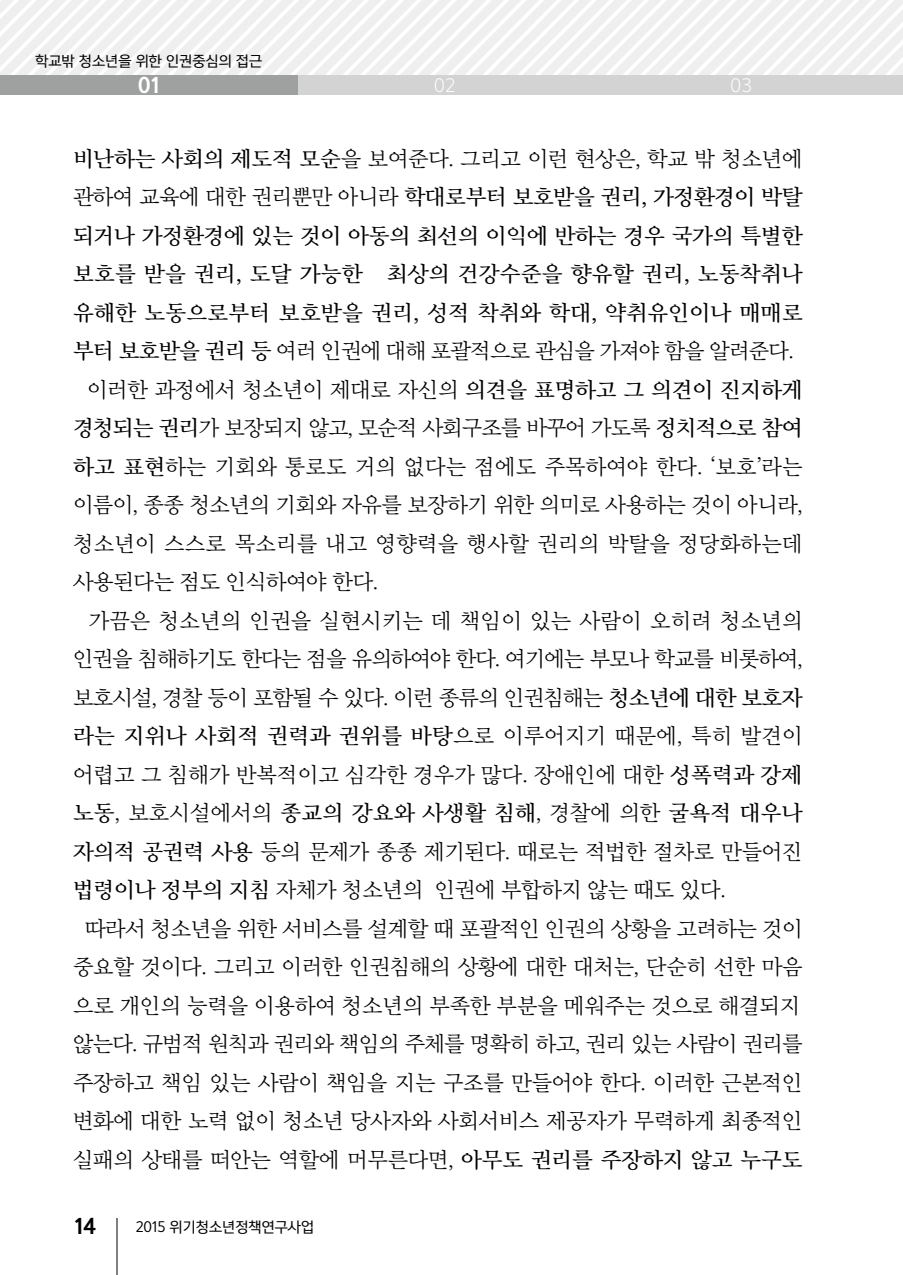
<style>
.page{position:relative;width:903px;height:1275px;background:#fff}
.page>*{position:absolute;margin:0;border:0;box-sizing:border-box;transform-origin:0 0}
.t1{font:21px "Yoon Myungjo Pro 730";color:#000}
.t2{font:21px/38.5px "Yoon Myungjo Pro 740";letter-spacing:.02em;color:#000;text-align:justify}
.t3{font:21px "Yoon Myungjo Pro 730";letter-spacing:-.02em;color:#000}
.t4{font:21px "Yoon Myungjo Pro 730";letter-spacing:.02em;color:#000}
.t5{font:21px "Yoon Myungjo Pro 730";letter-spacing:-.03em;color:#000}
.t6{font:21px "Yoon Myungjo Pro 730";letter-spacing:.025em;color:#000}
.t7{font:19.25px "Yoon Gothic Pro 730";color:#fff}
.t8{font:19.25px "Yoon Gothic Pro 780";color:#000}
.t9{font:19.25px "Yoon Gothic Pro 780";color:#fff}
.t10{font:14px "Yoon Gothic Pro 750";color:#000}
.s1{font-family:"Yoon Myungjo Pro 740"}
.s2{font-family:"Yoon Myungjo Pro 730"}
</style>
<div class="page">
<svg style="left:0;top:0;width:903px;height:75px"></svg>
<hr style="left:117px;top:1218px;width:1px;height:57px;background:#000">
<div style="left:0;top:75px;width:903px;height:20px;background:#d3d3d4"></div>
<div style="left:0;top:75px;width:298px;height:20px;background:#9fa0a0"></div>
<p class="t10" style="left:35px;top:52px;width:228px">학교밖 청소년을 위한 인권중심의 접근</p>
<p class="t9" style="left:138px;top:71px;width:23px">01</p>
<p class="t7" style="left:434px;top:73px;width:23px">02</p>
<p class="t7" style="left:730px;top:73px;width:23px">03</p>
<p class="t1" style="left:73px;top:146px;width:731px"><span class="s1">비난하는 사회의 제도적 모순</span>을 보여준다. 그리고 이런 현상은, 학교 밖 청소년에</p>
<p class="t2" style="left:73px;top:177px;width:731px"><span class="s2">관하여 교육에 대한 권리뿐만 아니라</span> 학대로부터 보호받을 권리, 가정환경이 박탈 되거나 가정환경에 있는 것이 아동의 최선의 이익에 반하는 경우 국가의 특별한 보호를 받을 권리, 도달 가능한 최상의 건강수준을 향유할 권리, 노동착취나 유해한 노동으로부터 보호받을 권리, 성적 착취와 학대, 약취유인이나 매매로</p>
<p class="t3" style="left:73px;top:338px;width:722px"><span class="s1">부터 보호받을 권리 등</span> 여러 인권에 대해 포괄적으로 관심을 가져야 함을 알려준다.</p>
<p class="t1" style="left:87px;top:377px;width:717px">이러한 과정에서 청소년이 제대로 자신의 <span class="s1">의견을 표명하고 그 의견이 진지하게</span></p>
<p class="t5" style="left:73px;top:415px;width:731px"><span class="s1">경청되는 권리</span>가 보장되지 않고, 모순적 사회구조를 바꾸어 가도록 <span class="s1">정치적으로 참여</span></p>
<p class="t4" style="left:73px;top:453px;width:731px"><span class="s1">하고 표현</span>하는 기회와 통로도 거의 없다는 점에도 주목하여야 한다. ‘보호’라는</p>
<p class="t1" style="left:73px;top:492px;width:731px">이름이, 종종 청소년의 기회와 자유를 보장하기 위한 의미로 사용하는 것이 아니라,</p>
<p class="t6" style="left:73px;top:530px;width:731px">청소년이 스스로 목소리를 내고 영향력을 행사할 권리의 박탈을 정당화하는데</p>
<p class="t1" style="left:73px;top:569px;width:306px">사용된다는 점도 인식하여야 한다.</p>
<p class="t4" style="left:89px;top:607px;width:715px">가끔은 청소년의 인권을 실현시키는 데 책임이 있는 사람이 오히려 청소년의</p>
<p class="t5" style="left:73px;top:646px;width:731px">인권을 침해하기도 한다는 점을 유의하여야 한다. 여기에는 부모나 학교를 비롯하여,</p>
<p class="t3" style="left:73px;top:684px;width:731px">보호시설, 경찰 등이 포함될 수 있다. 이런 종류의 인권침해는 <span class="s1">청소년에 대한 보호자</span></p>
<p class="t2" style="left:73px;top:716px;width:731px">라는 지위나 사회적 권력과 권위를 바탕<span class="s2">으로 이루어지기 때문에, 특히 발견이</span></p>
<p class="t4" style="left:73px;top:761px;width:730px">어렵고 그 침해가 반복적이고 심각한 경우가 많다. 장애인에 대한 <span class="s1">성폭력과 강제</span></p>
<p class="t2" style="left:73px;top:793px;width:731px">노동<span class="s2">, 보호시설에서의</span> 종교의 강요와 사생활 침해<span class="s2">, 경찰에 의한</span> 굴욕적 대우나</p>
<p class="t1" style="left:73px;top:838px;width:731px"><span class="s1">자의적 공권력 사용</span> 등의 문제가 종종 제기된다. 때로는 적법한 절차로 만들어진</p>
<p class="t1" style="left:73px;top:877px;width:654px"><span class="s1">법령이나 정부의 지침</span> 자체가 청소년의 인권에 부합하지 않는 때도 있다.</p>
<p class="t1" style="left:85px;top:915px;width:719px">따라서 청소년을 위한 서비스를 설계할 때 포괄적인 인권의 상황을 고려하는 것이</p>
<p class="t1" style="left:73px;top:954px;width:731px">중요할 것이다. 그리고 이러한 인권침해의 상황에 대한 대처는, 단순히 선한 마음</p>
<p class="t1" style="left:73px;top:992px;width:728px">으로 개인의 능력을 이용하여 청소년의 부족한 부분을 메워주는 것으로 해결되지</p>
<p class="t3" style="left:73px;top:1031px;width:731px">않는다. 규범적 원칙과 권리와 책임의 주체를 명확히 하고, 권리 있는 사람이 권리를</p>
<p class="t1" style="left:73px;top:1069px;width:731px">주장하고 책임 있는 사람이 책임을 지는 구조를 만들어야 한다. 이러한 근본적인</p>
<p class="t1" style="left:73px;top:1108px;width:731px">변화에 대한 노력 없이 청소년 당사자와 사회서비스 제공자가 무력하게 최종적인</p>
<p class="t1" style="left:73px;top:1146px;width:731px">실패의 상태를 떠안는 역할에 머무른다면, <span class="s1">아무도 권리를 주장하지 않고 누구도</span></p>
<p class="t8" style="left:75px;top:1212px;width:23px">14</p>
<p class="t10" style="left:136px;top:1218px;width:180px">2015 위기청소년정책연구사업</p>
</div>
